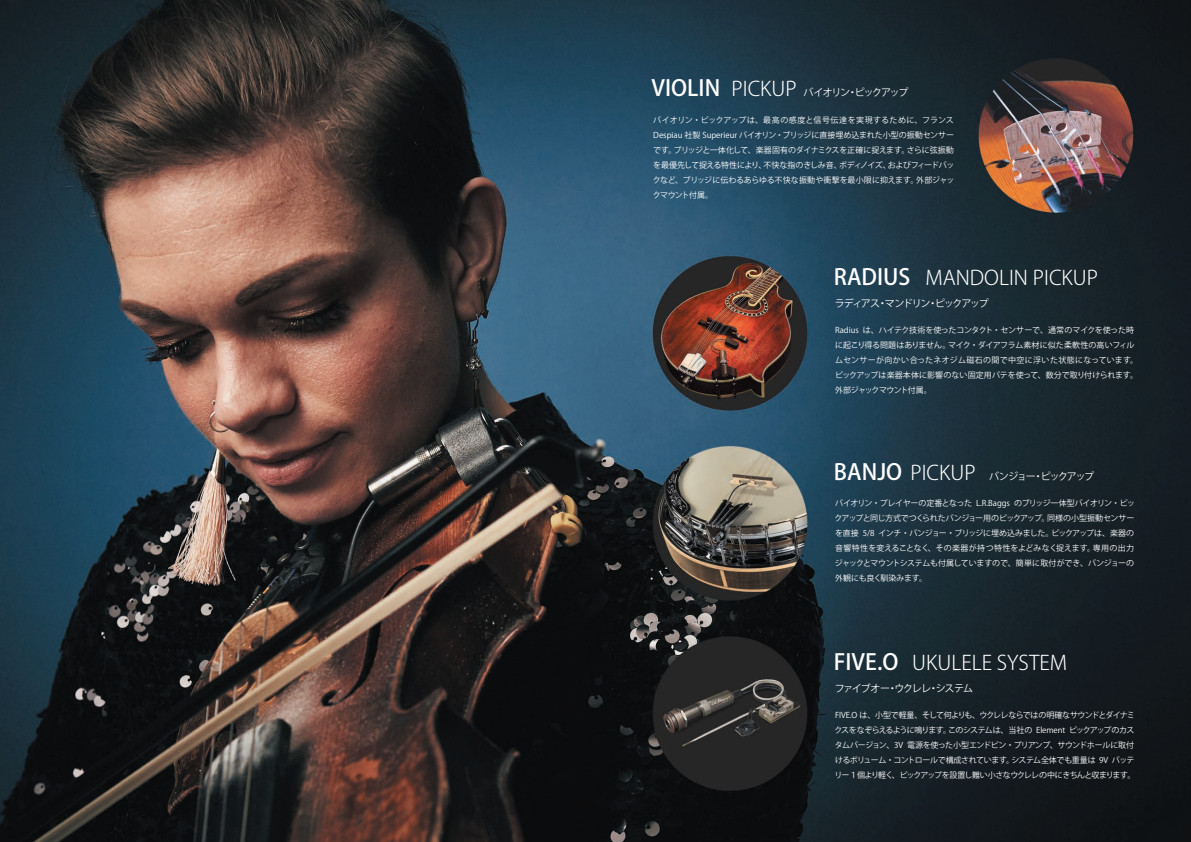
<style>
.page{position:relative;width:1191px;height:842px;background:#fff}
.page>*{position:absolute;margin:0;border:0;box-sizing:border-box;transform-origin:0 0}
.t1{font:500 22px "Koz Go Pr 6 N";color:#fff}
.t2{font:300 20px "Koz Go Pr 6 N";color:#fff}
.t3{font:10px "Koz Go Pr 6 N";letter-spacing:-.12em;color:#fff}
.t4{font:10px "Koz Go Pr 6 N";letter-spacing:-.1em;color:#fff}
.t5{font:8px/15px "Koz Go Pr 6 N";letter-spacing:-.03em;color:#fff;text-align:justify}
.t6{font:8px/15px "Koz Go Pr 6 N";letter-spacing:-.065em;color:#fff}
.t7{font:8px/15px "Koz Go Pr 6 N";color:#fff}
.s1{font-weight:500;font-size:22px}
</style>
<div class="page">
<img style="left:0;top:0;width:1191px;height:842px">
<h1 class="t1" style="left:651px;top:76px;width:70px">VIOLIN</h1>
<p class="t5" style="left:653px;top:112px;width:303px">バイオリン・ピックアップは、最高の感度と信号伝達を実現するために、フランスDespiau 社製 Superieur バイオリン・ブリッジに直接埋め込まれた小型の振動センサーです。ブリッジと一体化して、楽器固有のダイナミクスを正確に捉えます。さらに弦振動を最優先して捉える特性により、不快な指のきしみ音、ボディノイズ、およびフィードバックなど、ブリッジに伝わるあらゆる不快な振動や衝撃を最小限に抑えます。外部ジャックマウント付属。</p>
<h2 class="t2" style="left:731px;top:78px;width:67px">PICKUP</h2>
<p class="t3" style="left:803px;top:87px;width:106px">バイオリン・ピックアップ</p>
<h1 class="t1" style="left:834px;top:264px;width:78px">RADIUS</h1>
<h2 class="t2" style="left:925px;top:266px;width:174px">MANDOLIN PICKUP</h2>
<p class="t3" style="left:834px;top:298px;width:156px">ラディアス・マンドリン・ピックアップ</p>
<p class="t7" style="left:835px;top:323px;width:305px">Radius は、ハイテク技術を使ったコンタクト・センサーで、通常のマイクを使った時に起こり得る問題はありません。マイク・ダイアフラム素材に似た柔軟性の高いフィルムセンサーが向かい合ったネオジム磁石の間で中空に浮いた状態になっています。ピックアップは楽器本体に影響のない固定用パテを使って、数分で取り付けられます。外部ジャックマウント付属。</p>
<h2 class="t2" style="left:834px;top:461px;width:143px"><span class="s1">BANJO</span> PICKUP</h2>
<p class="t5" style="left:834px;top:496px;width:302px">バイオリン・プレイヤーの定番となった L.R.Baggs のブリッジ一体型バイオリン・ピックアップと同じ方式でつくられたバンジョー用のピックアップ。同様の小型振動センサーを直接 5/8 インチ・バンジョー・ブリッジに埋め込みました。ピックアップは、楽器の音響特性を変えることなく、その楽器が持つ特性をよどみなく捉えます。専用の出力ジャックとマウントシステムも付属していますので、簡単に取付ができ、バンジョーの外観にも良く馴染みます。</p>
<p class="t3" style="left:989px;top:470px;width:107px">バンジョー・ピックアップ</p>
<h1 class="t1" style="left:834px;top:649px;width:66px">FIVE.O</h1>
<h2 class="t2" style="left:912px;top:651px;width:156px">UKULELE SYSTEM</h2>
<p class="t4" style="left:834px;top:683px;width:140px">ファイブオー・ウクレレ・システム</p>
<p class="t6" style="left:834px;top:708px;width:302px">FIVE.O は、小型で軽量、そして何よりも、ウクレレならではの明確なサウンドとダイナミクスをなぞらえるように鳴ります。このシステムは、当社の Element ピックアップのカスタムバージョン、3V 電源を使った小型エンドピン・プリアンプ、サウンドホールに取付けるボリューム・コントロールで構成されています。システム全体でも重量は 9V バッテリー１個より軽く、ピックアップを設置し難い小さなウクレレの中にきちんと収まります。</p>
</div>
